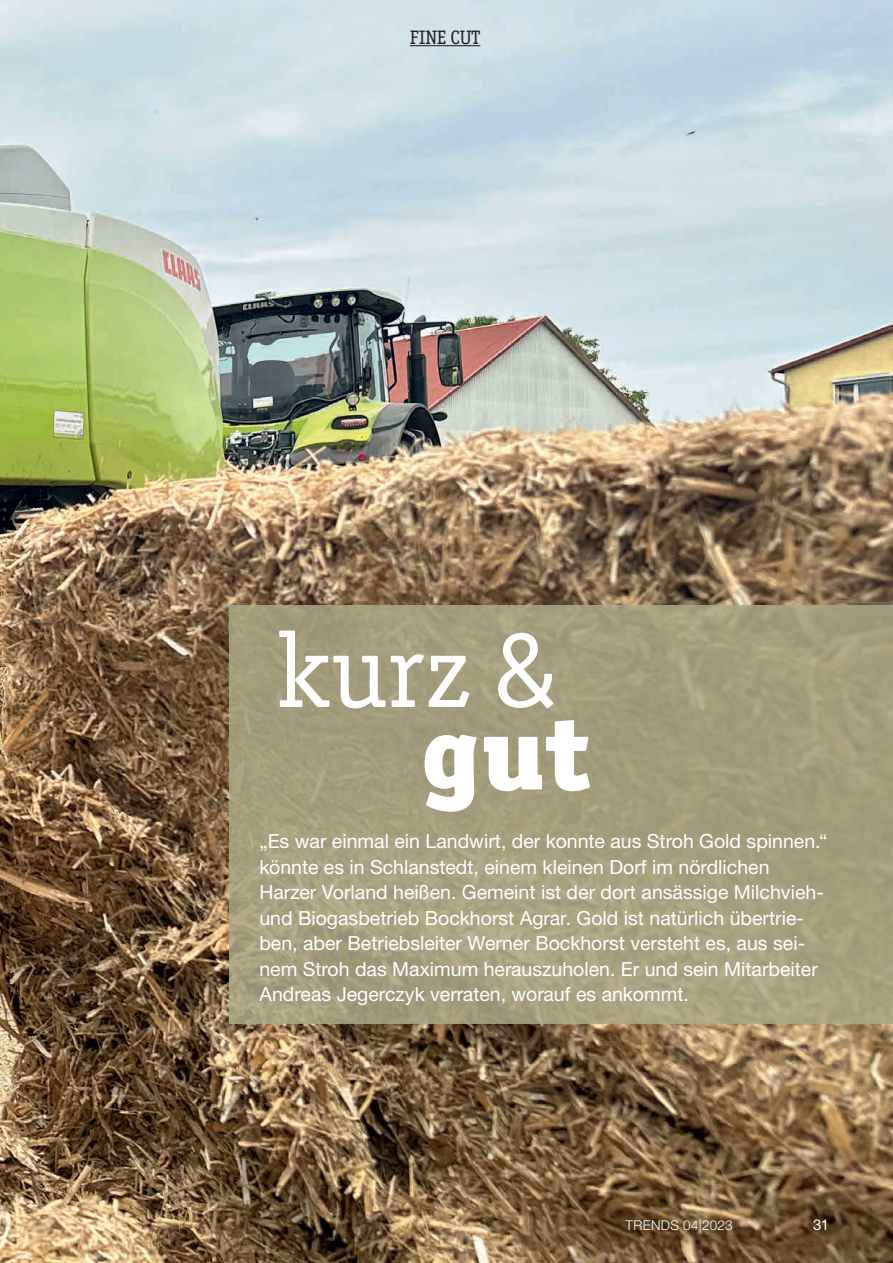
<style>
.page{position:relative;width:893px;height:1263px;background:#fff}
.page>*{position:absolute;margin:0;border:0;box-sizing:border-box;transform-origin:0 0}
.t1{font:106.5px "Officina Serif ITC Pro";color:#fff}
.t2{font:900 106.5px "Officina Serif ITC Pro";color:#fff}
.t3{font:19.5px/25.5px "CLAAS Helvetica Neue";color:#fff}
.t4{font:19.5px "Officina Serif ITC Pro";color:#231f20}
.t5{font:15px "CLAAS Helvetica Neue";color:#fff}
.t6{font:300 13.5px "CLAAS Helvetica Neue";letter-spacing:.025em;color:#fff}
</style>
<div class="page">
<img style="left:0;top:0;width:893px;height:1263px">
<hr style="left:410px;top:45px;width:70px;height:1px;background:#231f20">
<div style="left:230px;top:605px;width:663px;height:418px;background:#a59e7e"></div>
<p class="t4" style="left:410px;top:26px;width:72px">FINE CUT</p>
<h1 class="t1" style="left:277px;top:608px;width:282px">kurz &amp;</h1>
<h1 class="t2" style="left:421px;top:683px;width:171px">gut</h1>
<p class="t3" style="left:259px;top:829px;width:570px">„Es war einmal ein Landwirt, der konnte aus Stroh Gold spinnen.“ könnte es in Schlanstedt, einem kleinen Dorf im nördlichen Harzer Vorland heißen. Gemeint ist der dort ansässige Milchvieh&shy;und Biogasbetrieb Bockhorst Agrar. Gold ist natürlich übertrie&shy;ben, aber Betriebsleiter Werner Bockhorst versteht es, aus sei&shy;nem Stroh das Maximum herauszuholen. Er und sein Mitarbeiter Andreas Jegerczyk verraten, worauf es ankommt.</p>
<p class="t6" style="left:625px;top:1216px;width:109px">TRENDS 04|2023</p>
<p class="t5" style="left:813px;top:1215px;width:18px">31</p>
</div>
